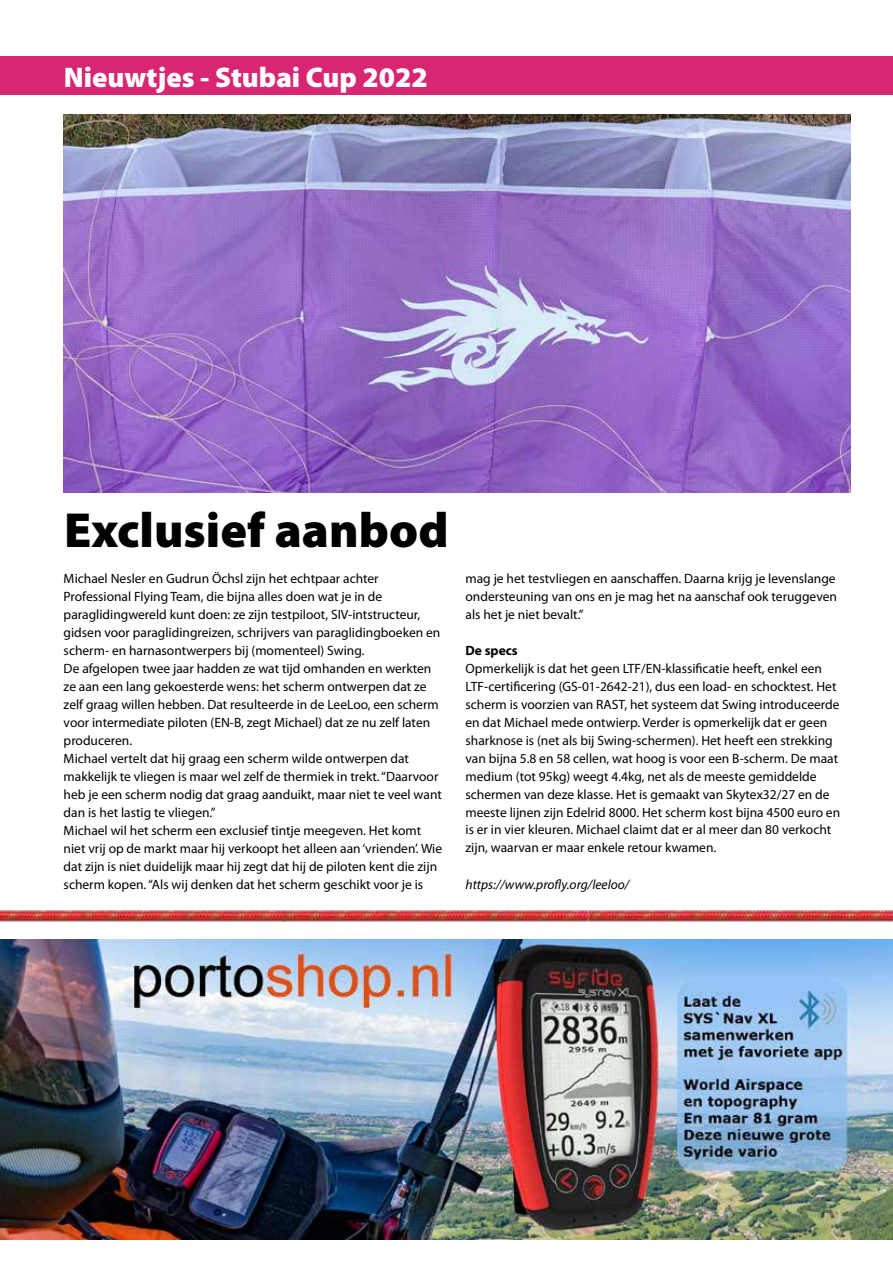
<style>
.page{position:relative;width:893px;height:1263px;background:#fff}
.page>*{position:absolute;margin:0;border:0;box-sizing:border-box;transform-origin:0 0}
.t1{font:900 49.5px "Myriad Pro";color:#000}
.t2{font:900 28.5px "Myriad Pro";color:#fff}
.t3{font:13.5px/18px "Myriad Pro";color:#000}
.t4{font:italic 13.5px "Myriad Pro";color:#000}
.t5{font:700 13.5px "Myriad Pro";color:#000}
</style>
<div class="page">
<img style="left:64px;top:115px;width:787px;height:378px">
<img style="left:0;top:940px;width:893px;height:300px">
<img style="left:0;top:910px;width:893px;height:12px">
<div style="left:0;top:56px;width:893px;height:38px;background:#d82672"></div>
<h2 class="t2" style="left:64px;top:61px;width:366px">Nieuwtjes - Stubai Cup 2022</h2>
<h1 class="t1" style="left:64px;top:502px;width:386px">Exclusief aanbod</h1>
<p class="t3" style="left:64px;top:569px;width:380px">Michael Nesler en Gudrun Öchsl zijn het echtpaar achter Professional Flying Team, die bijna alles doen wat je in de paraglidingwereld kunt doen: ze zijn testpiloot, SIV-intstructeur, gidsen voor paraglidingreizen, schrijvers van paraglidingboeken en scherm- en harnasontwerpers bij (momenteel) Swing.<br>De afgelopen twee jaar hadden ze wat tijd omhanden en werkten ze aan een lang gekoesterde wens: het scherm ontwerpen dat ze zelf graag willen hebben. Dat resulteerde in de LeeLoo, een scherm voor intermediate piloten (EN-B, zegt Michael) dat ze nu zelf laten produceren.<br>Michael vertelt dat hij graag een scherm wilde ontwerpen dat makkelijk te vliegen is maar wel zelf de thermiek in trekt. “Daarvoor heb je een scherm nodig dat graag aanduikt, maar niet te veel want dan is het lastig te vliegen.”<br>Michael wil het scherm een exclusief tintje meegeven. Het komt niet vrij op de markt maar hij verkoopt het alleen aan ‘vrienden’. Wie dat zijn is niet duidelijk maar hij zegt dat hij de piloten kent die zijn scherm kopen. “Als wij denken dat het scherm geschikt voor je is</p>
<p class="t3" style="left:465px;top:569px;width:373px;text-align:justify">mag je het testvliegen en aanschaffen. Daarna krijg je levenslange ondersteuning van ons en je mag het na aanschaf ook teruggeven als het je niet bevalt.”</p>
<p class="t5" style="left:465px;top:641px;width:54px">De specs</p>
<p class="t3" style="left:465px;top:659px;width:376px">Opmerkelijk is dat het geen LTF/EN-klassificatie heeft, enkel een LTF-certificering (GS-01-2642-21), dus een load- en schocktest. Het scherm is voorzien van RAST, het systeem dat Swing introduceerde en dat Michael mede ontwierp. Verder is opmerkelijk dat er geen sharknose is (net als bij Swing-schermen). Het heeft een strekking van bijna 5.8 en 58 cellen, wat hoog is voor een B-scherm. De maat medium (tot 95kg) weegt 4.4kg, net als de meeste gemiddelde schermen van deze klasse. Het is gemaakt van Skytex32/27 en de meeste lijnen zijn Edelrid 8000. Het scherm kost bijna 4500 euro en is er in vier kleuren. Michael claimt dat er al meer dan 80 verkocht zijn, waarvan er maar enkele retour kwamen.</p>
<p class="t4" style="left:465px;top:876px;width:165px">https://www.profly.org/leeloo/</p>
</div>
